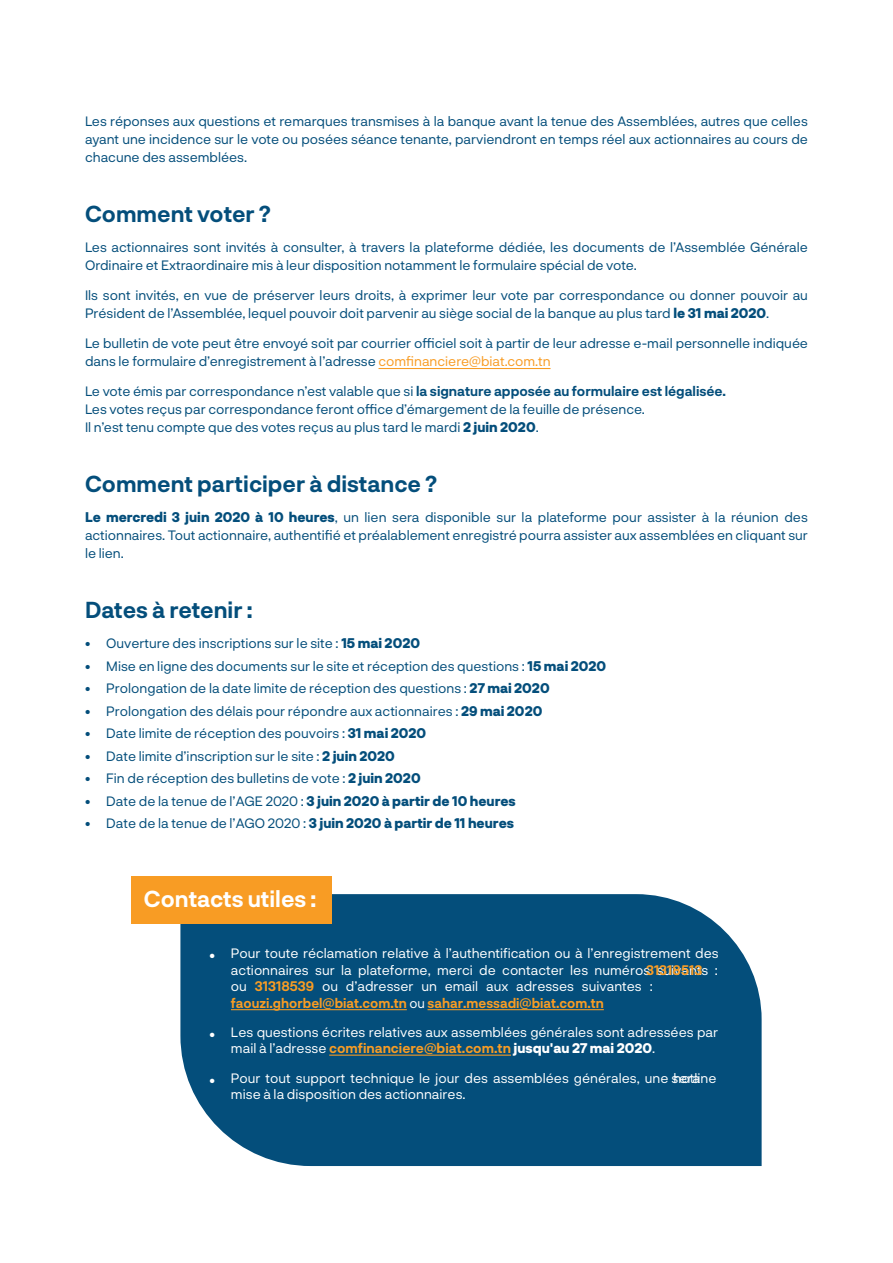
<style>
.page{position:relative;width:893px;height:1263px;background:#fff}
.page>*{position:absolute;margin:0;border:0;box-sizing:border-box;transform-origin:0 0}
.lkj{font:700 22.5px "Neurial Grotesk";color:#044e7b}
.t1{font:700 22.5px "Neurial Grotesk";color:#fff}
.lkj-2{font:13.5px/18px "Neurial Grotesk";color:#044e7b}
.t2{font:13.5px/16.5px "Neurial Grotesk";color:#fff;text-align:right}
.t3{font:700 13.5px/16.5px "Neurial Grotesk";color:#f89c24}
.s1{font-weight:800}
.s2{color:#f89c24}
.s3{font-weight:700}
.s4{font-size:6px}
.s5{font-weight:400;color:#fff}
.s6{font-weight:700;color:#f89c24}
</style>
<div class="page">
<hr style="left:378px;top:368px;width:173px;height:1px;background:#f89c24">
<div style="left:180px;top:894px;width:582px;height:272px;background:#044e7b"></div>
<div style="left:131px;top:876px;width:201px;height:48px;background:#f89c24"></div>
<hr style="left:231px;top:1009px;width:176px;height:1px;background:#f89c24">
<hr style="left:427px;top:1009px;width:177px;height:1px;background:#f89c24">
<hr style="left:329px;top:1054px;width:182px;height:2px;background:#f89c24">
<p class="lkj-2" style="left:85px;top:111px;width:724px;text-align:justify">Les réponses aux questions et remarques transmises à la banque avant la tenue des Assemblées, autres que celles ayant une incidence sur le vote ou posées séance tenante, parviendront en temps réel aux actionnaires au cours de chacune des assemblées.</p>
<p class="lkj" style="left:85px;top:197px;width:188px">Comment voter ?</p>
<p class="lkj-2" style="left:85px;top:237px;width:724px">Les actionnaires sont invités à consulter, à travers la plateforme dédiée, les documents de l’Assemblée Générale<br>Ordinaire et Extraordinaire mis à leur disposition notamment le formulaire spécial de vote.</p>
<p class="lkj-2" style="left:85px;top:285px;width:724px">Ils sont invités, en vue de préserver leurs droits, à exprimer leur vote par correspondance ou donner pouvoir au<br>Président de l’Assemblée, lequel pouvoir doit parvenir au siège social de la banque au plus tard <span class="s1">le 31 mai 2020</span>.</p>
<p class="lkj-2" style="left:85px;top:333px;width:724px">Le bulletin de vote peut être envoyé soit par courrier officiel soit à partir de leur adresse e-mail personnelle indiquée dans le formulaire d’enregistrement à l’adresse <span class="s2">comfinanciere@biat.com.tn</span></p>
<p class="lkj-2" style="left:85px;top:381px;width:642px">Le vote émis par correspondance n’est valable que si <span class="s3">la signature apposée au formulaire est légalisée.</span></p>
<p class="lkj-2" style="left:85px;top:399px;width:561px">Les votes reçus par correspondance feront office d’émargement de la feuille de présence.</p>
<p class="lkj-2" style="left:85px;top:417px;width:455px">Il n’est tenu compte que des votes reçus au plus tard le mardi <span class="s1">2 juin 2020</span>.</p>
<p class="lkj" style="left:85px;top:467px;width:354px">Comment participer à distance ?</p>
<p class="lkj-2" style="left:85px;top:507px;width:724px;text-align:justify"><span class="s1">Le mercredi 3 juin 2020 à 10 heures</span>, un lien sera disponible sur la plateforme pour assister à la réunion des actionnaires. Tout actionnaire, authentifié et préalablement enregistré pourra assister aux assemblées en cliquant sur le lien.</p>
<p class="lkj" style="left:85px;top:593px;width:169px">Dates à retenir :</p>
<p class="lkj-2" style="left:85px;top:634px;width:337px">• Ouverture des inscriptions sur le site : <span class="s1">15 mai 2020</span></p>
<p class="lkj-2" style="left:85px;top:656px;width:523px">• Mise en ligne des documents sur le site et réception des questions : <span class="s1">15 mai 2020</span></p>
<p class="lkj-2" style="left:85px;top:679px;width:466px">• Prolongation de la date limite de réception des questions : <span class="s1">27 mai 2020</span></p>
<p class="lkj-2" style="left:85px;top:701px;width:459px">• Prolongation des délais pour répondre aux actionnaires : <span class="s1">29 mai 2020</span></p>
<p class="lkj-2" style="left:85px;top:724px;width:343px">• Date limite de réception des pouvoirs : <span class="s1">31 mai 2020</span></p>
<p class="lkj-2" style="left:85px;top:746px;width:311px">• Date limite d’inscription sur le site : <span class="s1">2 juin 2020</span></p>
<p class="lkj-2" style="left:85px;top:769px;width:337px">• Fin de réception des bulletins de vote : <span class="s1">2 juin 2020</span></p>
<p class="lkj-2" style="left:85px;top:791px;width:432px">• Date de la tenue de l’AGE 2020 : <span class="s1">3 juin 2020 à partir de 10 heures</span></p>
<p class="lkj-2" style="left:85px;top:814px;width:430px">• Date de la tenue de l’AGO 2020 : <span class="s1">3 juin 2020 à partir de 11 heures</span></p>
<p class="t1" style="left:144px;top:882px;width:174px">Contacts utiles :</p>
<p class="t2" style="left:210px;top:944px;width:510px"><span class="s4">●</span> Pour toute réclamation relative à l’authentification ou à l’enregistrement des actionnaires sur la plateforme, merci de contacter les numéros suivants :</p>
<p class="t3" style="left:231px;top:961px;width:473px;text-indent:415px">31318513 <span class="s5">ou</span> 31318539 <span class="s5">ou d’adresser un email aux adresses suivantes : </span>faouzi.ghorbel@biat.com.tn <span class="s5">ou</span> sahar.messadi@biat.com.tn</p>
<p class="t2" style="left:231px;top:1023px;width:489px;text-align:left;text-indent:-21px"><span class="s4">●</span> Les questions écrites relatives aux assemblées générales sont adressées par mail à l’adresse <span class="s6">comfinanciere@biat.com.tn</span> <span class="s1">jusqu'au 27 mai 2020</span>.</p>
<p class="t2" style="left:210px;top:1069px;width:508px"><span class="s4">●</span> Pour tout support technique le jour des assemblées générales, une hotline</p>
<p class="t2" style="left:671px;top:1069px;width:30px">sera</p>
<p class="t2" style="left:231px;top:1085px;width:236px">mise à la disposition des actionnaires.</p>
</div>
